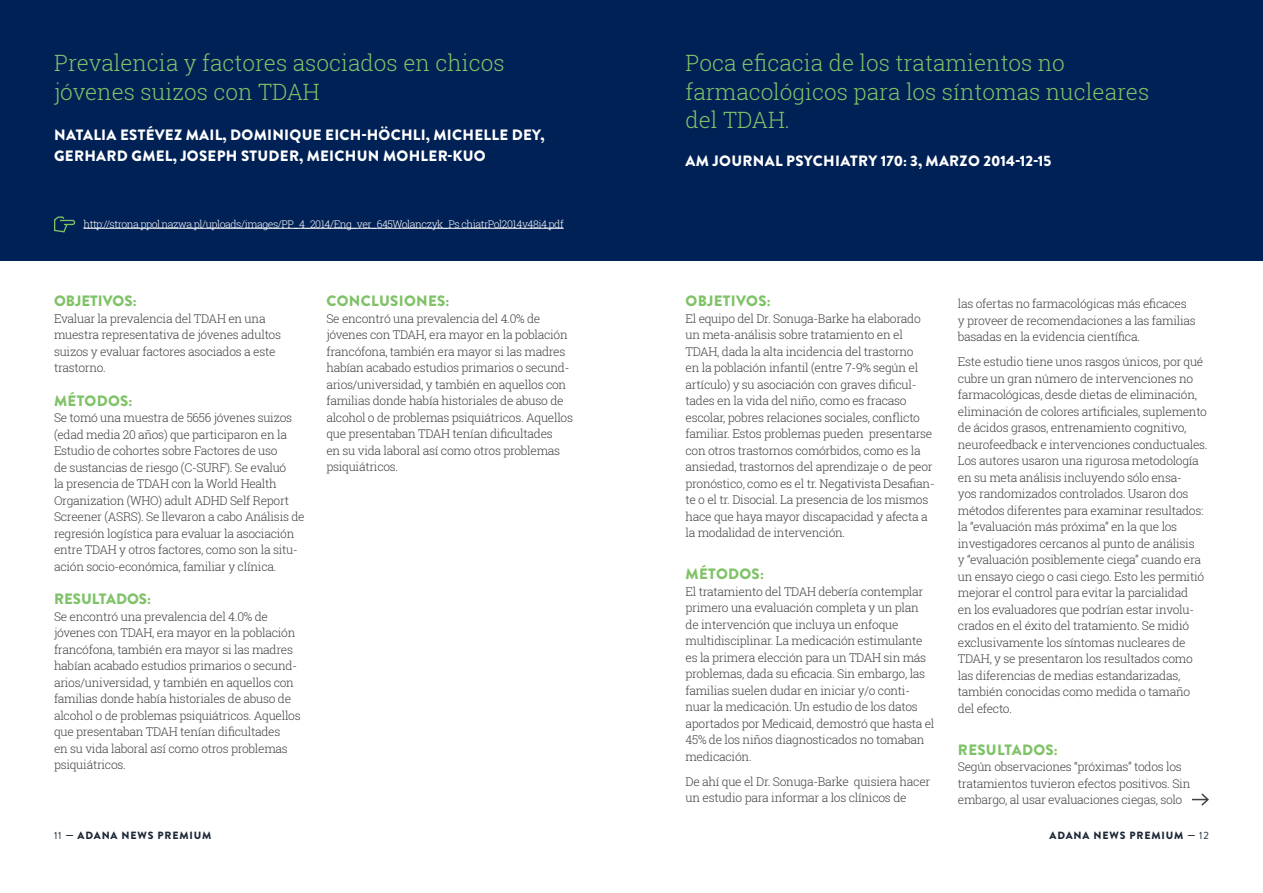
<style>
.page{position:relative;width:1263px;height:893px;background:#fff}
.page>*{position:absolute;margin:0;border:0;box-sizing:border-box;transform-origin:0 0}
.t1{font:300 22.5px/28.5px "Roboto Slab";color:#7fc267}
.t2{font:900 15px "Brandon Grotesque";letter-spacing:.02em;color:#fff}
.t3{font:900 15px "Brandon Grotesque";letter-spacing:.02em;color:#7fc267}
.t4{font:300 12px/16.5px "Roboto Slab";letter-spacing:-.025em;color:#414042}
.t5{font:300 10.5px "Roboto Slab";letter-spacing:-.045em;color:#fff}
.t6{font:900 10.5px "Brandon Grotesque";letter-spacing:.08em;color:#1b2735}
.s1{font-weight:400}
</style>
<div class="page">
<div style="left:0;top:0;width:1263px;height:260px;background:#002156"></div>
<hr style="left:84px;top:228px;width:480px;height:1px;background:#fff">
<svg style="left:54px;top:216px;width:22px;height:17px"></svg>
<svg style="left:1192px;top:793px;width:17px;height:13px"></svg>
<h1 class="t1" style="left:54px;top:48px;width:452px">Prevalencia y factores asociados en chicos jóvenes suizos con TDAH</h1>
<p class="t2" style="left:54px;top:124px;width:111px">NATALIA ESTÉVEZ</p>
<p class="t2" style="left:186px;top:124px;width:57px">MAIL, DOM</p>
<p class="t2" style="left:267px;top:124px;width:279px">INIQUE EICH-HÖCHLI, MICHELLE DEY,</p>
<p class="t2" style="left:54px;top:145px;width:11px">GER</p>
<p class="t2" style="left:84px;top:145px;width:59px">HARD GME</p>
<p class="t2" style="left:165px;top:145px;width:317px">L, JOSEPH STUDER, MEICHUN MOHLER-KUO</p>
<h1 class="t1" style="left:685px;top:48px;width:465px">Poca eficacia de los tratamientos no farmacológicos para los síntomas nucleares del TDAH.</h1>
<p class="t2" style="left:686px;top:151px;width:252px">AM JO UR NAL PSYCHIATRY 170: 3, MARZO</p>
<p class="t2" style="left:983px;top:151px;width:70px">2014-12-15</p>
<p class="t5" style="left:84px;top:216px;width:482px">http://strona.ppol.nazwa.pl/uploads/images/PP_4_2014/Eng_ver_645Wolanczyk_Ps chiatrPol2014v48i4.pdf</p>
<p class="t3" style="left:54px;top:290px;width:84px">OBJETIVOS:</p>
<p class="t4" style="left:54px;top:310px;width:229px">Evaluar la prevalencia del TDAH en una muestra representativa de jóvenes adultos suizos y evaluar factores asociados a este trastorno.</p>
<p class="t3" style="left:54px;top:390px;width:80px">MÉTODOS:</p>
<p class="t4" style="left:54px;top:409px;width:252px">Se tomó una muestra de 5656 jóvenes suizos (edad media 20 años) que participaron en la Estudio de cohortes sobre Factores de uso<br>de sustancias de riesgo (C-SURF). Se evaluó<br>la presencia de TDAH con la World Health Organization (WHO) adult ADHD Self Report Screener (ASRS). Se llevaron a cabo Análisis de regresión logística para evaluar la asociación entre TDAH y otros factores, como son la situ&shy;ación socio-económica, familiar y clínica.</p>
<p class="t3" style="left:54px;top:588px;width:29px">RESULT</p>
<p class="t3" style="left:106px;top:588px;width:46px">ADOS:</p>
<p class="t4" style="left:54px;top:608px;width:248px">Se encontró una prevalencia del 4.0% de jóvenes con TDAH, era mayor en la población francófona, también era mayor si las madres habían acabado estudios primarios o secund&shy;arios/universidad, y también en aquellos con familias donde había historiales de abuso de alcohol o de problemas psiquiátricos. Aquellos que presentaban TDAH tenían dificultades<br>en su vida laboral así como otros problemas psiquiátricos.</p>
<p class="t3" style="left:326px;top:290px;width:124px">CONCLUSIONES:</p>
<p class="t4" style="left:326px;top:310px;width:248px">Se encontró una prevalencia del 4.0% de jóvenes con TDAH, era mayor en la población francófona, también era mayor si las madres habían acabado estudios primarios o secund&shy;arios/universidad, y también en aquellos con familias donde había historiales de abuso de alcohol o de problemas psiquiátricos. Aquellos que presentaban TDAH tenían dificultades<br>en su vida laboral así como otros problemas psiquiátricos.</p>
<p class="t3" style="left:686px;top:290px;width:87px">OBJETIVOS:</p>
<p class="t4" style="left:685px;top:310px;width:251px">El equipo del Dr. Sonuga-Barke ha elaborado un meta-análisis sobre tratamiento en el TDAH, dada la alta incidencia del trastorno<br>en la población infantil (entre 7-9% según el artículo) y su asociación con graves dificul&shy;tades en la vida del niño, como es fracaso escolar, pobres relaciones sociales, conflicto familiar. Estos problemas pueden presentarse con otros trastornos comórbidos, como es la ansiedad, trastornos del aprendizaje o de peor pronóstico, como es el tr. Negativista Desafian&shy;te o el tr. Disocial. La presencia de los mismos hace que haya mayor discapacidad y afecta a la modalidad de intervención.</p>
<p class="t3" style="left:686px;top:563px;width:80px">MÉTODOS:</p>
<p class="t4" style="left:685px;top:583px;width:250px">El tratamiento del TDAH debería contemplar primero una evaluación completa y un plan de intervención que incluya un enfoque multidisciplinar. La medicación estimulante es la primera elección para un TDAH sin más problemas, dada su eficacia. Sin embargo, las familias suelen dudar en iniciar y/o conti&shy;nuar la medicación. Un estudio de los datos aportados por Medicaid, demostró que hasta el 45% de los niños diagnosticados no tomaban medicación.</p>
<p class="t4" style="left:685px;top:773px;width:246px">De ahí que el Dr. Sonuga-Barke quisiera hacer un estudio para informar a los clínicos de</p>
<p class="t4" style="left:958px;top:295px;width:240px">las ofertas no farmacológicas más eficaces y proveer de recomendaciones a las familias basadas en la evidencia científica.</p>
<p class="t4" style="left:958px;top:353px;width:251px">Este estudio tiene unos rasgos únicos, por qué cubre un gran número de intervenciones no farmacológicas, desde dietas de eliminación, eliminación de colores artificiales, suplemento de ácidos grasos, entrenamiento cognitivo, neurofeedback e intervenciones conductuales.<br>Los autores usaron una rigurosa metodología en su meta análisis incluyendo sólo ensa-<br>yos randomizados controlados. Usaron dos métodos diferentes para examinar resultados: la “evaluación más próxima” en la que los investigadores cercanos al punto de análisis<br>y “evaluación posiblemente ciega” cuando era un ensayo ciego o casi ciego. Esto les permitió mejorar el control para evitar la parcialidad<br>en los evaluadores que podrían estar involu&shy;crados en el éxito del tratamiento. Se midió exclusivamente los síntomas nucleares de TDAH, y se presentaron los resultados como las diferencias de medias estandarizadas, también conocidas como medida o tamaño del efecto.</p>
<p class="t3" style="left:958px;top:739px;width:29px">RESULT</p>
<p class="t3" style="left:1012px;top:739px;width:48px">ADOS:</p>
<p class="t4" style="left:958px;top:758px;width:234px">Según observaciones “próximas” todos los tratamientos tuvieron efectos positivos. Sin embargo, al usar evaluaciones ciegas, solo</p>
<p class="t6" style="left:54px;top:828px;width:159px"><span class="s1">11</span> — ADANA N EWS PREMIUM</p>
<p class="t6" style="left:1049px;top:828px;width:161px">ADANA N EWS PREMIUM — <span class="s1">12</span></p>
</div>
